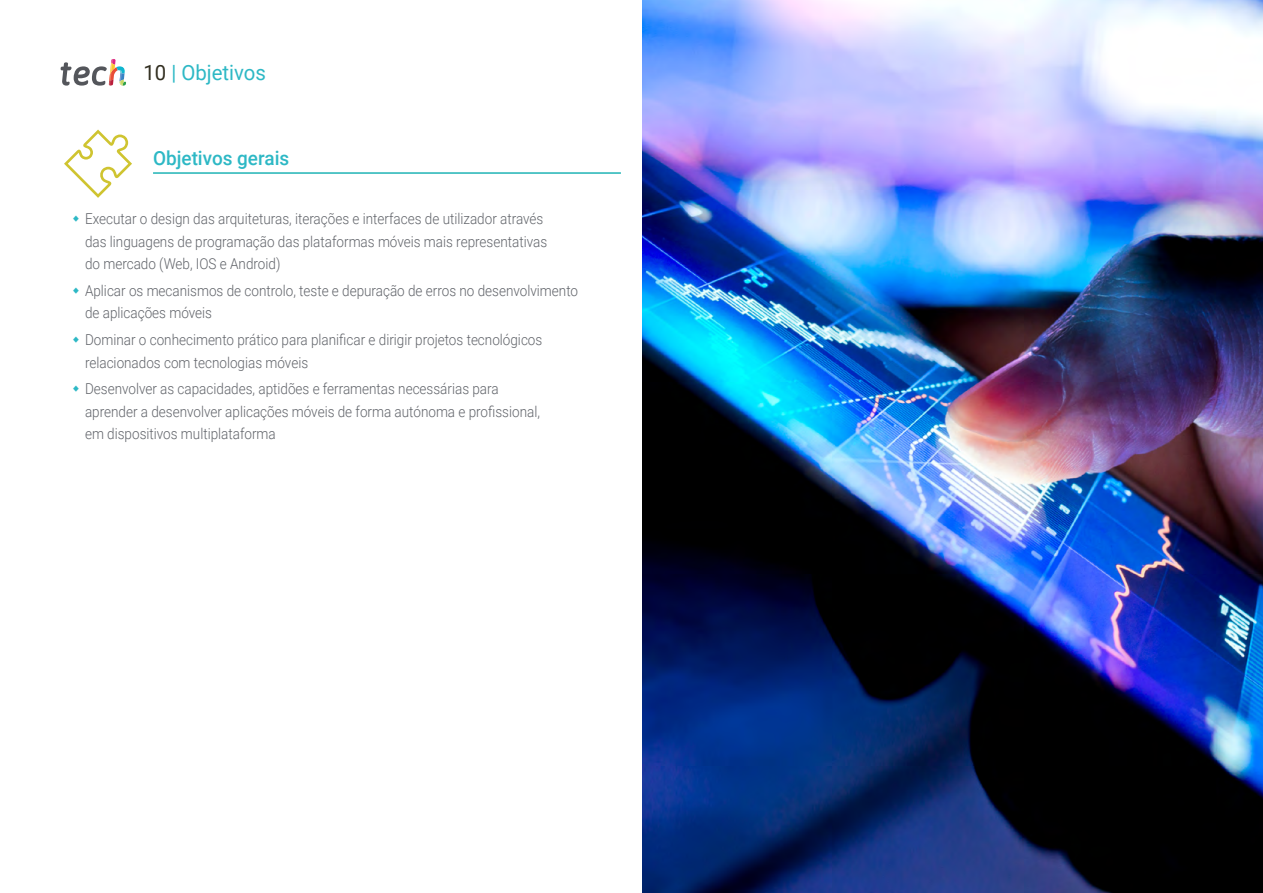
<style>
.page{position:relative;width:1263px;height:893px;background:#fff}
.page>*{position:absolute;margin:0;border:0;box-sizing:border-box;transform-origin:0 0}
.t1{font:21px "Roboto";color:#2db8c5}
.t2{font:500 19.5px "Roboto";color:#2db8c5}
.t3{font:300 15px/22.5px "Roboto";color:#61646a;scale:.9 1}
.s1{color:#312e20}
</style>
<div class="page">
<hr style="left:153px;top:173px;width:468px;height:1px;background:#2db8c5">
<svg style="left:64px;top:130px;width:68px;height:68px"></svg>
<svg style="left:61px;top:59px;width:65px;height:27px"></svg>
<img style="left:642px;top:0;width:621px;height:893px">
<h1 class="t1" style="left:144px;top:57px;width:124px"><span class="s1">10</span> | Objetivos</h1>
<h2 class="t2" style="left:153px;top:144px;width:138px">Objetivos gerais</h2>
<p class="t3" style="left:85px;top:207px;width:515px">Executar o design das arquiteturas, iterações e interfaces de utilizador através das linguagens de programação das plataformas móveis mais representativas do mercado (Web, IOS e Android)</p>
<p class="t3" style="left:85px;top:279px;width:549px">Aplicar os mecanismos de controlo, teste e depuração de erros no desenvolvimento de aplicações móveis</p>
<p class="t3" style="left:85px;top:328px;width:510px">Dominar o conhecimento prático para planificar e dirigir projetos tecnológicos relacionados com tecnologias móveis</p>
<p class="t3" style="left:85px;top:377px;width:507px">Desenvolver as capacidades, aptidões e ferramentas necessárias para aprender a desenvolver aplicações móveis de forma autónoma e profissional, em dispositivos multiplataforma</p>
</div>
